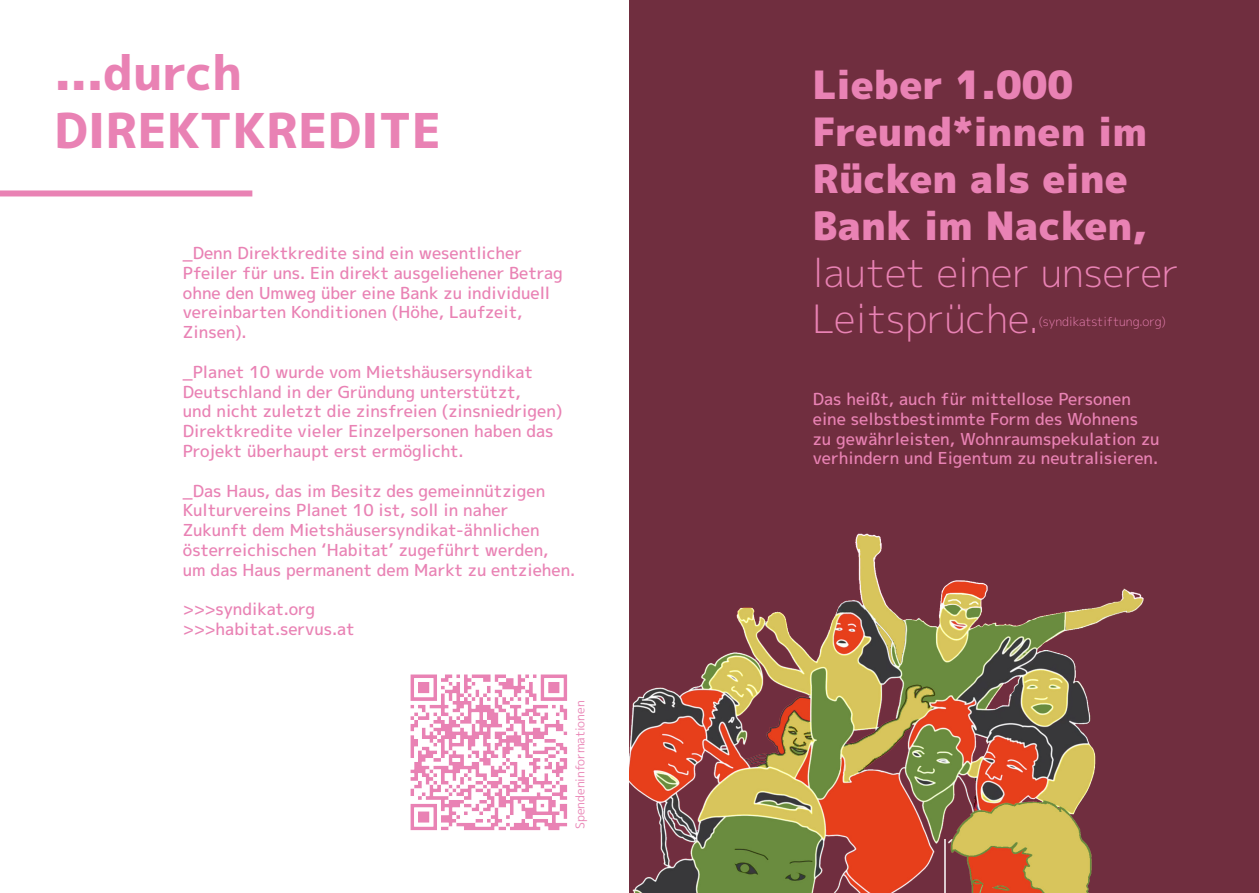
<style>
.page{position:relative;width:1259px;height:893px;background:#fff}
.page>*{position:absolute;margin:0;border:0;box-sizing:border-box;transform-origin:0 0}
.t1{font:800 48px "MPLUS1 p";color:#e982b4}
.t2{font:900 39px/46.8px "MPLUS1 p";color:#e982b4}
.t3{font:500 16.5px/19.8px "MPLUS1 p";color:#e982b4}
.t4{font:500 15px "MPLUS1 p";color:#fff}
.t5{font:300 12.3px "MPLUS1 p";color:#e982b4}
.t6{font:12px "MPLUS1 p";color:#e982b4}
.s1{font-weight:300}
</style>
<div class="page">
<div style="left:629px;top:0;width:630px;height:893px;background:#702e3f"></div>
<div style="left:0;top:190px;width:252px;height:6px;background:#e982b4"></div>
<img style="left:410px;top:674px;width:158px;height:157px">
<img style="left:629px;top:533px;width:515px;height:360px">
<p class="t1" style="left:54px;top:38px;width:190px">...durch</p>
<p class="t1" style="left:54px;top:96px;width:388px">DIREKTKREDITE</p>
<p class="t3" style="left:183px;top:243px;width:381px">_Denn Direktkredite sind ein wesentlicher Pfeiler für uns. Ein direkt ausgeliehener Betrag ohne den Umweg über eine Bank zu individuell vereinbarten Konditionen (Höhe, Laufzeit, Zinsen).</p>
<p class="t3" style="left:183px;top:362px;width:351px">_Planet 10 wurde vom Mietshäusersyndikat<br>Deutschland in der Gründung unterstützt,</p>
<p class="t3" style="left:183px;top:401px;width:381px">und nicht zuletzt die zinsfreien (zinsniedrigen)<br>Direktkredite vieler Einzelpersonen haben das<br>Projekt überhaupt erst ermöglicht.</p>
<p class="t3" style="left:183px;top:481px;width:394px">_Das Haus, das im Besitz des gemeinnützigen Kulturvereins Planet 10 ist, soll in naher Zukunft dem Mietshäusersyndikat-ähnlichen österreichischen ‘Habitat’ zugeführt werden, um das Haus permanent dem Markt zu entziehen.</p>
<p class="t3" style="left:183px;top:599px;width:173px">&gt;&gt;&gt;syndikat.org &gt;&gt;&gt;habitat.servus.at</p>
<p class="t6" style="left:571px;top:829px;width:130px;rotate:-90deg">Spendeninformationen</p>
<p class="t2" style="left:812px;top:62px;width:368px">Lieber 1.000<br>Freund*innen im<br>Rücken als eine<br>Bank im Nacken, <span class="s1">lautet einer unserer<br>Leitsprüche.</span></p>
<p class="t5" style="left:1038px;top:313px;width:129px">(syndikatstiftung.org)</p>
<p class="t3" style="left:813px;top:389px;width:348px">Das heißt, auch für mittellose Personen eine selbstbestimmte Form des Wohnens zu gewährleisten, Wohnraumspekulation zu verhindern und Eigentum zu neutralisieren.</p>
<p class="t4" style="left:947px;top:834px;width:20px">13</p>
</div>
